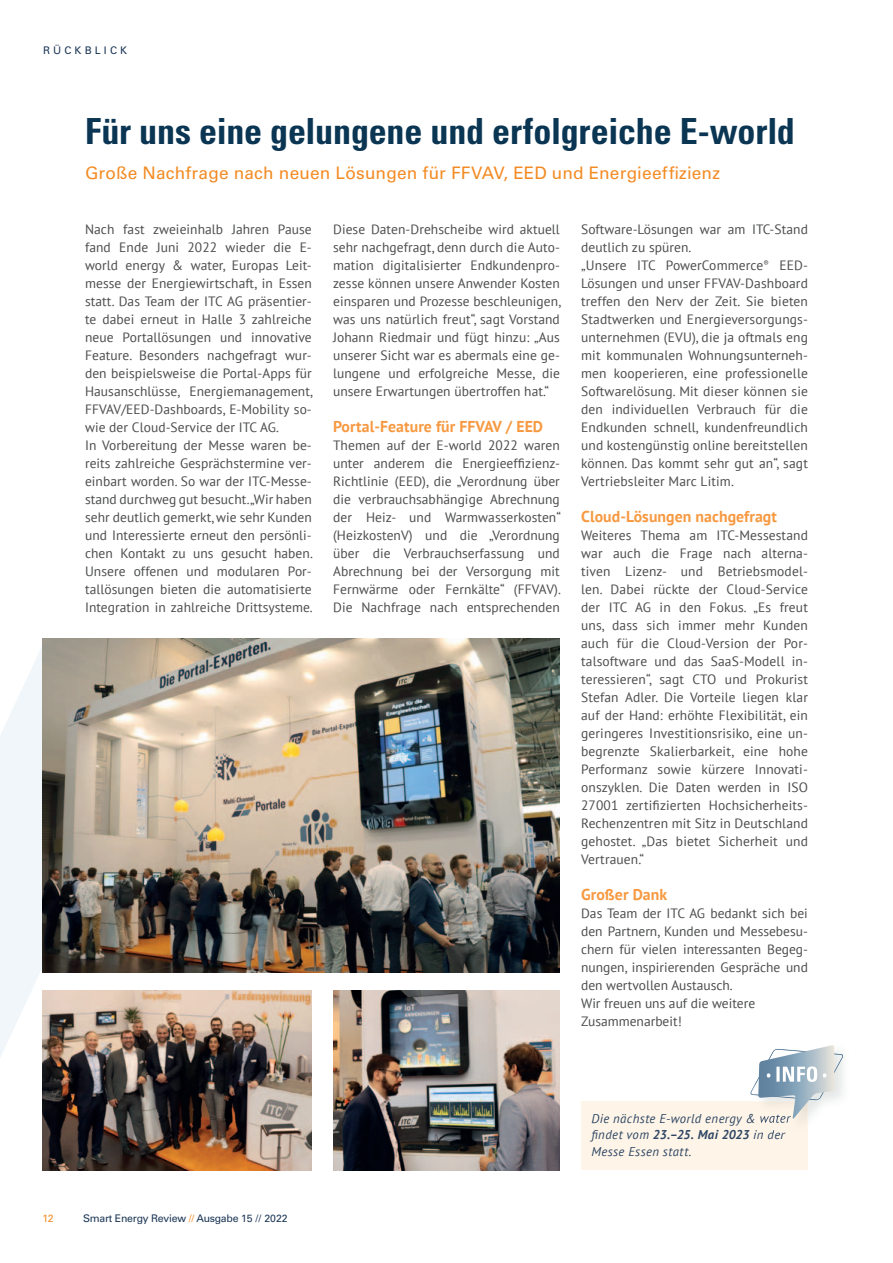
<style>
.page{position:relative;width:893px;height:1263px;background:#fff}
.page>*{position:absolute;margin:0;border:0;box-sizing:border-box;transform-origin:0 0}
.t1{font:700 condensed 36px "Univers LT";letter-spacing:-.005em;color:#0a3553}
.t2{font:500 17.25px "Univers CE";letter-spacing:.01em;color:#f38b24}
.t3{font:700 15.75px "PT Sans";letter-spacing:.005em;color:#f79941}
.t4{font:13.5px/18px "PT Sans";letter-spacing:.005em;color:#4b4c4d}
.t5{font:italic 12.75px/16.5px "PT Sans";letter-spacing:.03em;color:#2f4764}
.t6{font:500 10.5px "Univers CE";letter-spacing:-.02em;color:#1b3656}
.t7{font:500 10.5px "Univers CE";color:#f38b24}
.s1{color:#f38b24}
.s2{font-weight:700}
</style>
<div class="page">
<svg style="left:0;top:638px;width:196px;height:420px;fill:#f0f6fa"></svg>
<div style="left:581px;top:1101px;width:227px;height:68px;background:#fef5e8"></div>
<img style="left:760px;top:1120px;width:28px;height:3px">
<img style="left:755px;top:1130px;width:30px;height:3px">
<svg style="left:750px;top:1045px;width:93px;height:75px"></svg>
<img style="left:43px;top:639px;width:517px;height:333px">
<img style="left:333px;top:990px;width:227px;height:180px">
<img style="left:43px;top:990px;width:269px;height:180px">
<p class="t6" style="left:43px;top:44px;width:86px">RÜCKBLICK</p>
<h1 class="t1" style="left:85px;top:109px;width:711px">Für uns eine gelungene und erfolgreiche E-world</h1>
<p class="t2" style="left:85px;top:163px;width:636px">Große Nachfrage nach neuen Lösungen für FFVAV, EED und Energieeffizienz</p>
<p class="t4" style="left:85px;top:220px;width:229px">Nach fast zweieinhalb Jahren Pause fand Ende Juni 2022 wieder die E&shy;world energy &amp; water, Europas Leit&shy;messe der Energiewirtschaft, in Essen statt. Das Team der ITC AG präsentier&shy;te dabei erneut in Halle 3 zahlreiche neue Portallösungen und innovative Feature. Besonders nachgefragt wur&shy;den beispielsweise die Portal-Apps für Hausanschlüsse, Energiemanagement, FFVAV/EED-Dashboards, E-Mobility so&shy;wie der Cloud-Service der ITC AG.<br>In Vorbereitung der Messe waren be&shy;reits zahlreiche Gesprächstermine ver&shy;einbart worden. So war der ITC-Messe&shy;stand durchweg gut besucht. „Wir haben sehr deutlich gemerkt, wie sehr Kunden und Interessierte erneut den persönli&shy;chen Kontakt zu uns gesucht haben.<br>Unsere offenen und modularen Por&shy;tallösungen bieten die automatisierte Integration in zahlreiche Drittsysteme.</p>
<p class="t4" style="left:333px;top:220px;width:229px;text-align:justify">Diese Daten-Drehscheibe wird aktuell sehr nachgefragt, denn durch die Auto&shy;mation digitalisierter Endkundenpro&shy;zesse können unsere Anwender Kosten einsparen und Prozesse beschleunigen, was uns natürlich freut“, sagt Vorstand Johann Riedmair und fügt hinzu: „Aus unserer Sicht war es abermals eine ge&shy;lungene und erfolgreiche Messe, die unsere Erwartungen übertroffen hat.“</p>
<p class="t3" style="left:333px;top:416px;width:212px">Portal-Feature für FFVAV / EED</p>
<p class="t4" style="left:333px;top:436px;width:229px;text-align:justify">Themen auf der E-world 2022 waren unter anderem die Energieeffizienz-Richtlinie (EED), die „Verordnung über die verbrauchsabhängige Abrechnung der Heiz- und Warmwasserkosten“ (HeizkostenV) und die „Verordnung über die Verbrauchserfassung und Abrechnung bei der Versorgung mit Fernwärme oder Fernkälte“ (FFVAV).<br>Die Nachfrage nach entsprechenden</p>
<p class="t4" style="left:581px;top:220px;width:228px">Software-Lösungen war am ITC-Stand deutlich zu spüren.<br>„Unsere ITC PowerCommerce<sup>®</sup> EED-Lösungen und unser FFVAV-Dashboard treffen den Nerv der Zeit. Sie bieten Stadtwerken und Energieversorgungs&shy;unternehmen (EVU), die ja oftmals eng mit kommunalen Wohnungsunterneh&shy;men kooperieren, eine professionelle Softwarelösung. Mit dieser können sie den individuellen Verbrauch für die Endkunden schnell, kundenfreundlich und kostengünstig online bereitstellen können. Das kommt sehr gut an“, sagt Vertriebsleiter Marc Litim.</p>
<p class="t3" style="left:581px;top:506px;width:197px">Cloud-Lösungen nachgefragt</p>
<p class="t4" style="left:581px;top:526px;width:228px;text-align:justify">Weiteres Thema am ITC-Messestand war auch die Frage nach alterna&shy;tiven Lizenz- und Betriebsmodel&shy;len. Dabei rückte der Cloud-Service der ITC AG in den Fokus. „Es freut uns, dass sich immer mehr Kunden auch für die Cloud-Version der Por&shy;talsoftware und das SaaS-Modell in&shy;teressieren“, sagt CTO und Prokurist Stefan Adler. Die Vorteile liegen klar auf der Hand: erhöhte Flexibilität, ein geringeres Investitionsrisiko, eine un&shy;begrenzte Skalierbarkeit, eine hohe Performanz sowie kürzere Innovati&shy;onszyklen. Die Daten werden in ISO 27001 zertifizierten Hochsicherheits-Rechenzentren mit Sitz in Deutschland gehostet. „Das bietet Sicherheit und Vertrauen.“</p>
<p class="t3" style="left:581px;top:884px;width:88px">Großer Dank</p>
<p class="t4" style="left:581px;top:904px;width:228px">Das Team der ITC AG bedankt sich bei den Partnern, Kunden und Messebesu&shy;chern für vielen interessanten Begeg&shy;nungen, inspirierenden Gespräche und den wertvollen Austausch.<br>Wir freuen uns auf die weitere<br>Zusammenarbeit!</p>
<p class="t7" style="left:43px;top:1212px;width:13px">12</p>
<p class="t6" style="left:83px;top:1212px;width:206px">Smart Energy Review <span class="s1">//</span> Ausgabe 15 // 2022</p>
<p class="t5" style="left:591px;top:1109px;width:200px">Die nächste E-world energy &amp; water findet vom <span class="s2">23.–25. Mai 2023</span> in der<br>Messe Essen statt.</p>
</div>
